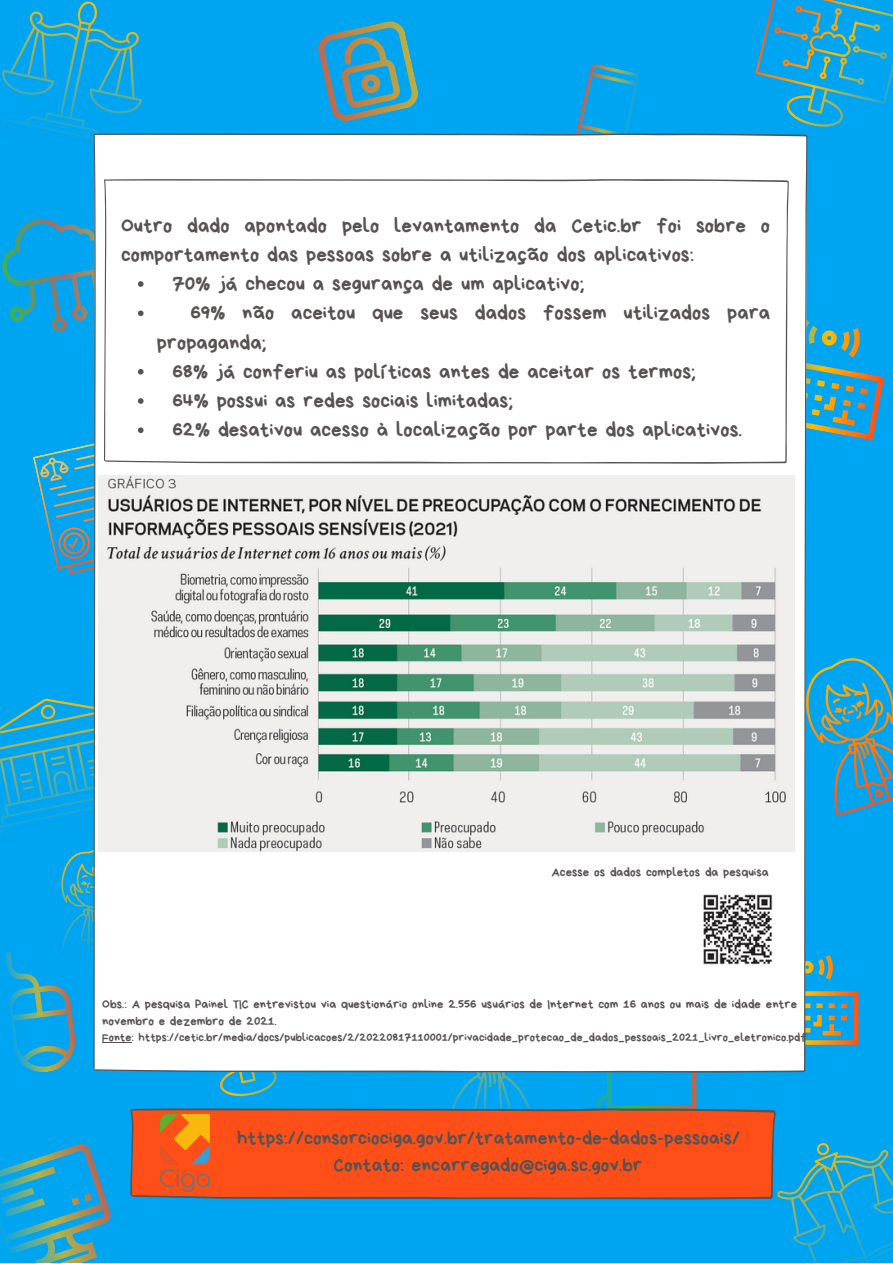
<style>
.page{position:relative;width:893px;height:1264px;background:#fff}
.page>*{position:absolute;margin:0;border:0;box-sizing:border-box;transform-origin:0 0}
.t1{font:21px/29.2px "Bryndan Write";color:#575352}
.t2{font:19.65px/27.3px "Bryndan Write";color:#575352;text-align:center}
.t3{font:12.75px/17px "Bryndan Write";color:#575352}
.t4{font:12px "Bryndan Write";color:#575352}
</style>
<div class="page">
<div style="left:0;top:0;width:892px;height:1262px;background:#00a5f2"></div>
<svg style="left:318px;top:21px;width:100px;height:101px"></svg>
<svg style="left:2px;top:1px;width:140px;height:138px"></svg>
<svg style="left:807px;top:320px;width:77px;height:120px"></svg>
<svg style="left:755px;top:0;width:137px;height:141px"></svg>
<svg style="left:0;top:1144px;width:111px;height:118px"></svg>
<svg style="left:2px;top:219px;width:91px;height:113px"></svg>
<svg style="left:576px;top:64px;width:64px;height:69px"></svg>
<svg style="left:0;top:698px;width:93px;height:135px"></svg>
<svg style="left:130px;top:1108px;width:290px;height:91px;background:#f0501f"></svg>
<img style="left:160px;top:1114px;width:49px;height:77px">
<svg style="left:420px;top:658px;width:472px;height:604px"></svg>
<svg style="left:220px;top:1072px;width:97px;height:25px"></svg>
<div style="left:93px;top:133px;width:714px;height:939px;background:#fff"></div>
<div style="left:104px;top:179px;width:684px;height:284px;background:#fff"></div>
<img style="left:695px;top:886px;width:85px;height:86px">
<img style="left:99px;top:476px;width:695px;height:375px">
<svg style="left:5px;top:849px;width:126px;height:223px"></svg>
<svg style="left:138px;top:281px;width:5px;height:6px"></svg>
<svg style="left:138px;top:310px;width:5px;height:6px"></svg>
<svg style="left:138px;top:369px;width:5px;height:5px"></svg>
<svg style="left:138px;top:398px;width:5px;height:6px"></svg>
<svg style="left:33px;top:427px;width:120px;height:149px"></svg>
<p class="t1" style="left:121px;top:211px;width:650px">Outro dado apontado pelo levantamento da Cetic.br foi sobre o comportamento das pessoas sobre a utilização dos aplicativos:</p>
<p class="t1" style="left:172px;top:269px;width:413px">70% já checou a segurança de um aplicativo;</p>
<p class="t1" style="left:190px;top:298px;width:581px">69% não aceitou que seus dados fossem utilizados para</p>
<p class="t1" style="left:157px;top:328px;width:111px">propaganda;</p>
<p class="t1" style="left:172px;top:357px;width:525px">68% já conferiu as políticas antes de aceitar os termos;</p>
<p class="t1" style="left:172px;top:386px;width:342px">64% possui as redes sociais limitadas;</p>
<p class="t1" style="left:172px;top:415px;width:571px">62% desativou acesso à localização por parte dos aplicativos.</p>
<p class="t3" style="left:551px;top:863px;width:219px">Acesse os dados completos da pesquisa</p>
<p class="t3" style="left:102px;top:995px;width:696px">Obs.: A pesquisa Painel TIC entrevistou via questionário online 2.556 usuários de Internet com 16 anos ou mais de idade entre novembro e dezembro de 2021.</p>
<p class="t4" style="left:102px;top:1031px;width:706px">Fonte: https://cetic.br/media/docs/publicacoes/2/20220817110001/privacidade_protecao_de_dados_pessoais_2021_livro_eletronico.pdf</p>
<p class="t2" style="left:237px;top:1124px;width:504px">https://consorciociga.gov.br/tratamento-de-dados-pessoais/<br>Contato: encarregado@ciga.sc.gov.br</p>
</div>
